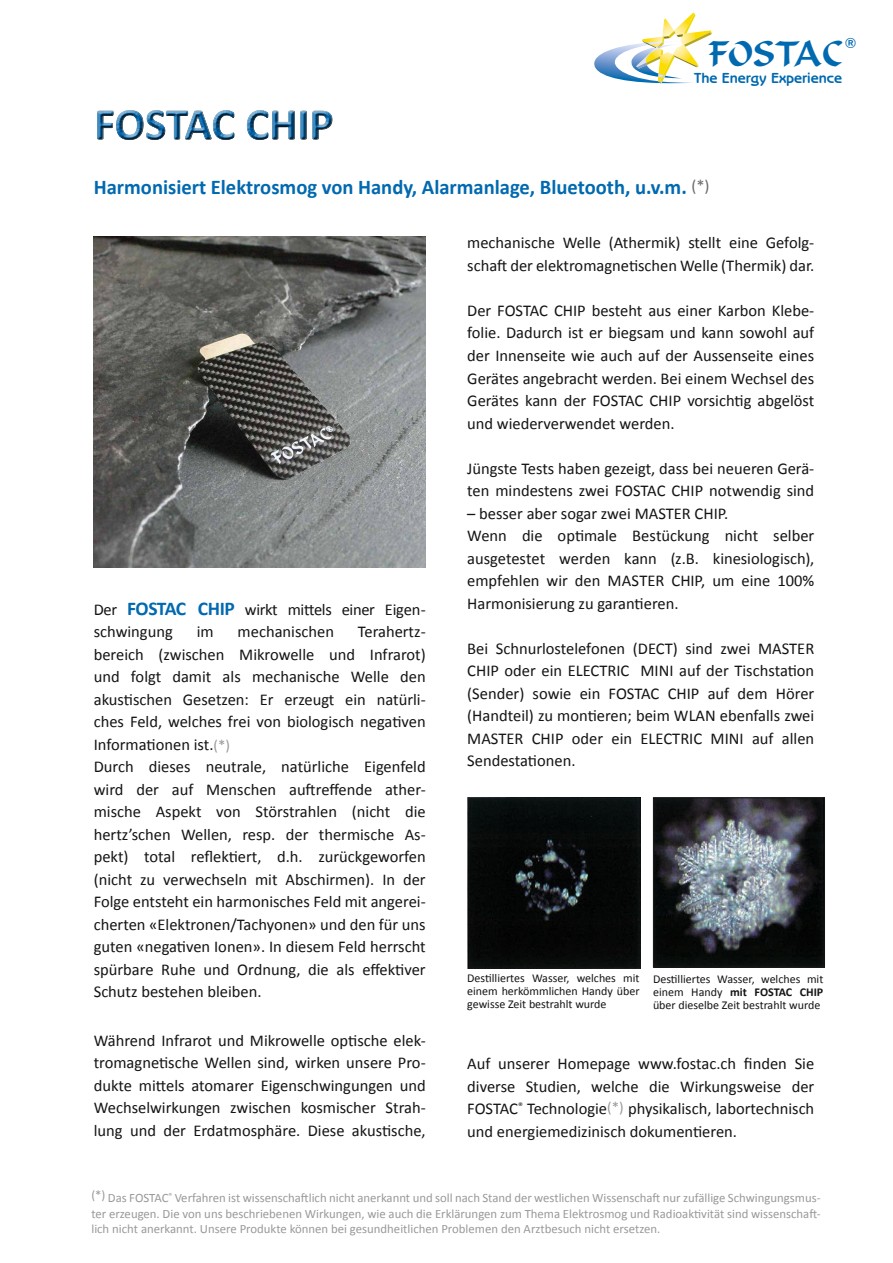
<style>
.page{position:relative;width:893px;height:1263px;background:#fff}
.page>*{position:absolute;margin:0;border:0;box-sizing:border-box;transform-origin:0 0}
.t1{font:700 45px "Calibri";letter-spacing:-.005em;color:#0067af}
.t2{font:41.55px "Ondine";letter-spacing:-.02em;color:#0069b0}
.t3{font:700 21px "Calibri";color:#0069b0}
.t4{font:16.5px/22.5px "Calibri";color:#131413}
.t5{font:16.5px/22.5px "Calibri";letter-spacing:-.02em;color:#131413}
.t6{font:700 14.7px "Benguiat Gothic IT Cby BT";color:#0069b0}
.t7{font:700 14.1px "Benguiat Gothic IT Cby BT";color:#0069b0}
.t8{font:12.75px/15.3px "Calibri";color:#999;text-align:justify}
.t9{font:12px/12.9px "Calibri";color:#131413;text-align:justify}
.s1{font-weight:400;font-size:16.5px;color:#686867}
.s2{font-weight:700;font-size:19.5px;color:#0069b0}
.s3{font-size:15px;color:#999}
.s4{font-weight:700}
</style>
<div class="page">
<div style="left:85px;top:107px;width:260px;height:45px;background:#131413;opacity:.75"></div>
<img style="left:94px;top:236px;width:332px;height:332px">
<img style="left:655px;top:799px;width:168px;height:166px">
<div style="left:653px;top:797px;width:172px;height:170px;border:1px solid #131413"></div>
<img style="left:467px;top:797px;width:173px;height:172px">
<svg style="left:594px;top:13px;width:118px;height:71px"></svg>
<h1 class="t1" style="left:94px;top:96px;width:241px">FOSTAC CHIP</h1>
<h2 class="t2" style="left:708px;top:33px;width:136px">FOSTAC</h2>
<p class="t7" style="left:845px;top:34px;width:13px">®</p>
<p class="t6" style="left:694px;top:68px;width:149px">The Energy Experience</p>
<p class="t3" style="left:94px;top:174px;width:617px">Harmonisiert Elektrosmog von Handy, Alarmanlage, Bluetooth, u.v.m. <span class="s1">(*)</span></p>
<p class="t5" style="left:94px;top:597px;width:333px">Der <span class="s2">FOSTAC CHIP</span> wirkt mittels einer Eigen&shy;schwingung</p>
<p class="t4" style="left:94px;top:619px;width:333px;text-indent:264px">Terahertz&shy;bereich (zwischen Mikrowelle und Infrarot) und folgt damit als mechanische Welle den akustischen Gesetzen: Er erzeugt ein natürli&shy;ches Feld, welches frei von biologisch negativen Informationen ist.<span class="s3">(*)<br></span>Durch dieses neutrale, natürliche Eigenfeld wird der auf Menschen auftreffende ather&shy;mische Aspekt von Störstrahlen (nicht die hertz’schen Wellen, resp. der thermische As&shy;pekt) total reflektiert, d.h. zurückgeworfen (nicht zu verwechseln mit Abschirmen). In der Folge entsteht ein harmonisches Feld mit angerei&shy;cherten «Elektronen/Tachyonen» und den für uns guten «negativen Ionen». In diesem Feld herrscht spürbare Ruhe und Ordnung, die als effektiver Schutz bestehen bleiben.</p>
<p class="t4" style="left:94px;top:1028px;width:333px;text-align:justify">Während Infrarot und Mikrowelle optische elek&shy;tromagnetische Wellen sind, wirken unsere Pro&shy;dukte mittels atomarer Eigenschwingungen und Wechselwirkungen zwischen kosmischer Strah&shy;lung und der Erdatmosphäre. Diese akustische,</p>
<p class="t4" style="left:197px;top:619px;width:18px">im</p>
<p class="t4" style="left:238px;top:619px;width:98px">mechanischen</p>
<p class="t4" style="left:467px;top:231px;width:349px">mechanische Welle (Athermik) stellt eine Gefolg&shy;schaft der elektromagnetischen Welle (Thermik) dar.</p>
<p class="t4" style="left:467px;top:298px;width:349px;text-align:justify">Der FOSTAC CHIP besteht aus einer Karbon Klebe&shy;folie. Dadurch ist er biegsam und kann sowohl auf der Innenseite wie auch auf der Aussenseite eines Gerätes angebracht werden. Bei einem Wechsel des Gerätes kann der FOSTAC CHIP vorsichtig abgelöst und wiederverwendet werden.</p>
<p class="t4" style="left:467px;top:456px;width:349px">Jüngste Tests haben gezeigt, dass bei neueren Gerä&shy;ten mindestens zwei FOSTAC CHIP notwendig sind</p>
<p class="t4" style="left:467px;top:501px;width:349px">– besser aber sogar zwei MASTER CHIP.<br>Wenn die optimale Bestückung nicht selber ausgetestet werden kann (z.B. kinesiologisch), empfehlen wir den MASTER CHIP, um eine 100% Harmonisierung zu garantieren.</p>
<p class="t4" style="left:467px;top:636px;width:349px;text-align:justify">Bei Schnurlostelefonen (DECT) sind zwei MASTER CHIP oder ein ELECTRIC MINI auf der Tischstation (Sender) sowie ein FOSTAC CHIP auf dem Hörer (Handteil) zu montieren; beim WLAN ebenfalls zwei MASTER CHIP oder ein ELECTRIC MINI auf allen Sendestationen.</p>
<p class="t9" style="left:467px;top:971px;width:174px">Destilliertes Wasser, welches mit einem herkömmlichen Handy über gewisse Zeit bestrahlt wurde</p>
<p class="t9" style="left:653px;top:972px;width:172px">Destilliertes Wasser, welches mit einem Handy <span class="s4">mit FOSTAC CHIP </span>über dieselbe Zeit bestrahlt wurde</p>
<p class="t4" style="left:467px;top:1052px;width:349px;text-align:justify">Auf unserer Homepage www.fostac.ch finden Sie diverse Studien, welche die Wirkungsweise der FOSTAC<sup>®</sup> Technologie<span class="s3">(*)</span> physikalisch, labortechnisch und energiemedizinisch dokumentieren.</p>
<p class="t8" style="left:91px;top:1190px;width:731px">(*) Das FOSTAC<sup>®</sup> Verfahren ist wissenschaftlich nicht anerkannt und soll nach Stand der westlichen Wissenschaft nur zufällige Schwingungsmus&shy;ter erzeugen. Die von uns beschriebenen Wirkungen, wie auch die Erklärungen zum Thema Elektrosmog und Radioaktivität sind wissenschaft&shy;lich nicht anerkannt. Unsere Produkte können bei gesundheitlichen Problemen den Arztbesuch nicht ersetzen.</p>
</div>
